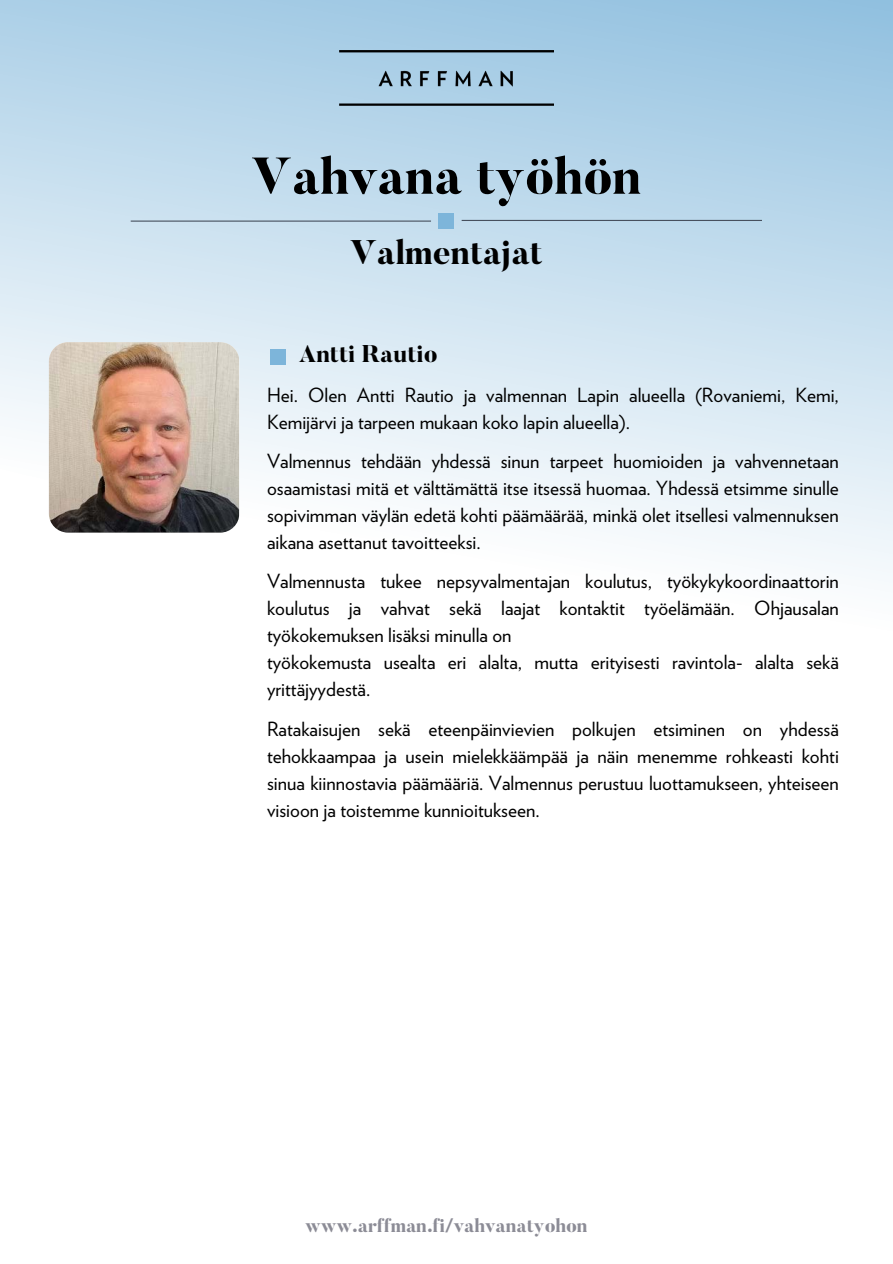
<style>
.page{position:relative;width:893px;height:1264px;background:#fff}
.page>*{position:absolute;margin:0;border:0;box-sizing:border-box;transform-origin:0 0}
.t1{font:800 51.3px "Butler";color:#000}
.t2{font:800 34.05px "Butler";color:#000}
.t3{font:800 24.15px "Butler";color:#000}
.t4{font:19.5px/27px "Verlag";color:#000}
.t5{font:800 18.9px "Butler";color:#8c8c96}
</style>
<div class="page">
<svg style="left:0;top:0;width:892px;height:576px"></svg>
<img style="left:340px;top:50px;width:213px;height:55px">
<hr style="left:131px;top:220px;width:300px;height:2px;background:#47505e">
<hr style="left:461px;top:220px;width:301px;height:1px;background:#47505e">
<div style="left:438px;top:213px;width:16px;height:15px;background:#7db5da"></div>
<div style="left:270px;top:349px;width:15px;height:15px;background:#7db5da"></div>
<img style="left:49px;top:342px;width:190px;height:190px;border-radius:19px">
<h1 class="t1" style="left:251px;top:156px;width:391px">Vahvana työhön</h1>
<h2 class="t2" style="left:350px;top:239px;width:194px">Valmentajat</h2>
<p class="t3" style="left:299px;top:344px;width:140px">Antti Rautio</p>
<p class="t4" style="left:267px;top:382px;width:573px">Hei. Olen Antti Rautio ja valmennan Lapin alueella (Rovaniemi, Kemi,<br>Kemijärvi ja tarpeen mukaan koko lapin alueella).</p>
<p class="t4" style="left:267px;top:449px;width:573px;text-align:justify">Valmennus tehdään yhdessä sinun tarpeet huomioiden ja vahvennetaan osaamistasi mitä et välttämättä itse itsessä huomaa. Yhdessä etsimme sinulle sopivimman väylän edetä kohti päämäärää, minkä olet itsellesi valmennuksen aikana asettanut tavoitteeksi.</p>
<p class="t4" style="left:267px;top:569px;width:573px">Valmennusta tukee nepsyvalmentajan koulutus, työkykykoordinaattorin koulutus ja vahvat sekä laajat kontaktit työelämään. Ohjausalan työkokemuksen lisäksi minulla on<br>työkokemusta usealta eri alalta, mutta erityisesti ravintola- alalta sekä yrittäjyydestä.</p>
<p class="t4" style="left:267px;top:716px;width:573px;text-align:justify">Ratakaisujen sekä eteenpäinvievien polkujen etsiminen on yhdessä tehokkaampaa ja usein mielekkäämpää ja näin menemme rohkeasti kohti sinua kiinnostavia päämääriä. Valmennus perustuu luottamukseen, yhteiseen visioon ja toistemme kunnioitukseen.</p>
<p class="t5" style="left:305px;top:1217px;width:284px">www.arffman.fi/vahvanatyohon</p>
</div>
